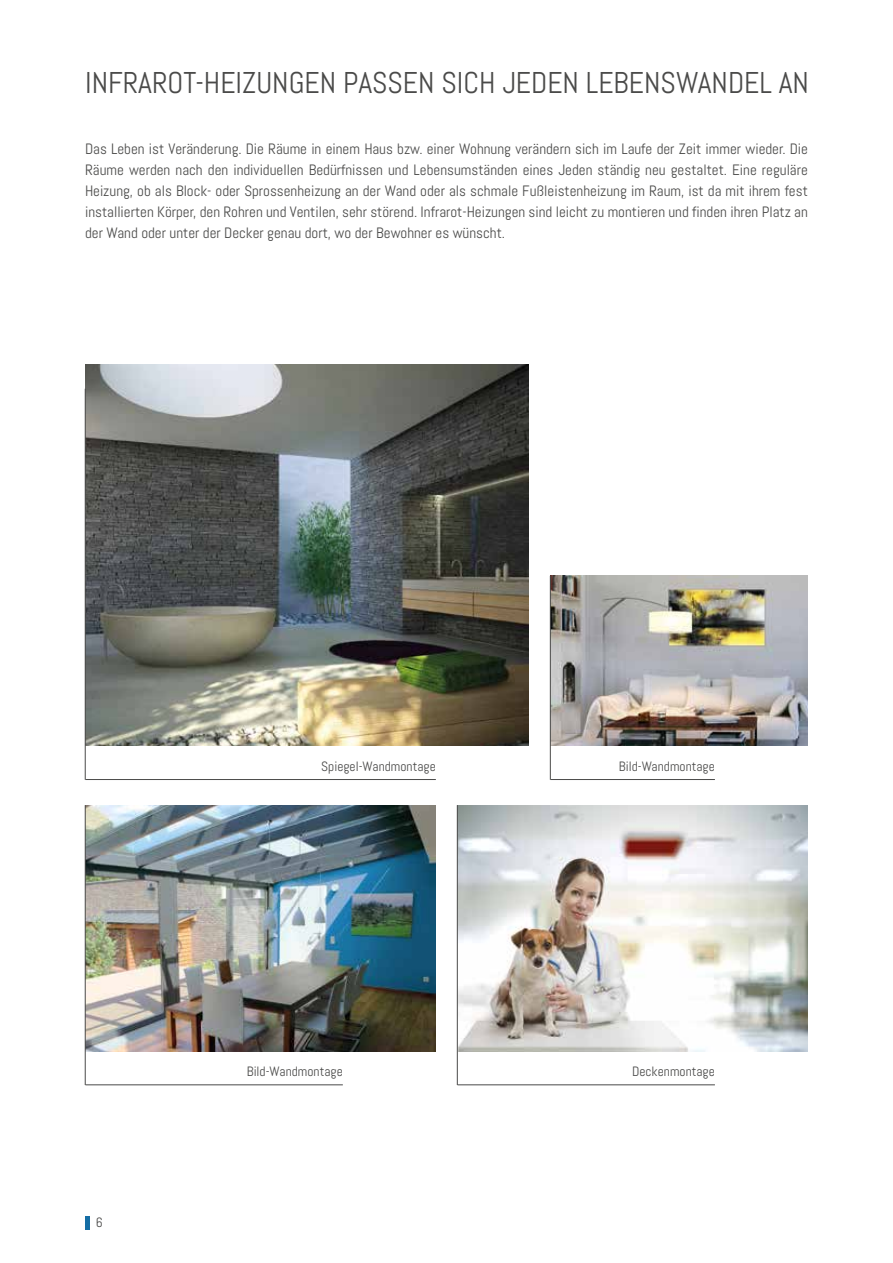
<style>
.page{position:relative;width:893px;height:1263px;background:#fff}
.page>*{position:absolute;margin:0;border:0;box-sizing:border-box;transform-origin:0 0}
.t1{font:30px "Abel";color:#4a4a49}
.t2{font:15px/21px "Abel";color:#4a4a49;text-align:justify}
.t3{font:13.5px "Abel";color:#4a4a49}
</style>
<div class="page">
<div style="left:85px;top:1216px;width:5px;height:13px;background:#156ea5"></div>
<img style="left:85px;top:364px;width:444px;height:382px">
<hr style="left:85px;top:389px;width:1px;height:391px;background:#4a4a49">
<hr style="left:85px;top:779px;width:351px;height:1px;background:#4a4a49">
<img style="left:86px;top:805px;width:350px;height:247px">
<hr style="left:85px;top:805px;width:1px;height:280px;background:#4a4a49">
<hr style="left:85px;top:1084px;width:258px;height:1px;background:#4a4a49">
<img style="left:458px;top:805px;width:350px;height:247px">
<hr style="left:457px;top:805px;width:1px;height:280px;background:#4a4a49">
<hr style="left:457px;top:1084px;width:258px;height:1px;background:#4a4a49">
<img style="left:551px;top:576px;width:257px;height:170px">
<hr style="left:550px;top:576px;width:1px;height:204px;background:#4a4a49">
<hr style="left:550px;top:779px;width:165px;height:1px;background:#4a4a49">
<h1 class="t1" style="left:85px;top:64px;width:725px">INFRAROT-HEIZUNGEN PASSEN SICH JEDEN LEBENSWANDEL AN</h1>
<p class="t2" style="left:85px;top:138px;width:724px">Das Leben ist Veränderung. Die Räume in einem Haus bzw. einer Wohnung verändern sich im Laufe der Zeit immer wieder. Die Räume werden nach den individuellen Bedürfnissen und Lebensumständen eines Jeden ständig neu gestaltet. Eine reguläre Heizung, ob als Block- oder Sprossenheizung an der Wand oder als schmale Fußleistenheizung im Raum, ist da mit ihrem fest installierten Körper, den Rohren und Ventilen, sehr störend. Infrarot-Heizungen sind leicht zu montieren und finden ihren Platz an der Wand oder unter der Decker genau dort, wo der Bewohner es wünscht.</p>
<p class="t3" style="left:321px;top:758px;width:116px">Spiegel-Wandmontage</p>
<p class="t3" style="left:619px;top:758px;width:98px">Bild-Wandmontage</p>
<p class="t3" style="left:96px;top:1214px;width:8px">6</p>
<p class="t3" style="left:247px;top:1063px;width:98px">Bild-Wandmontage</p>
<p class="t3" style="left:632px;top:1063px;width:84px">Deckenmontage</p>
</div>
